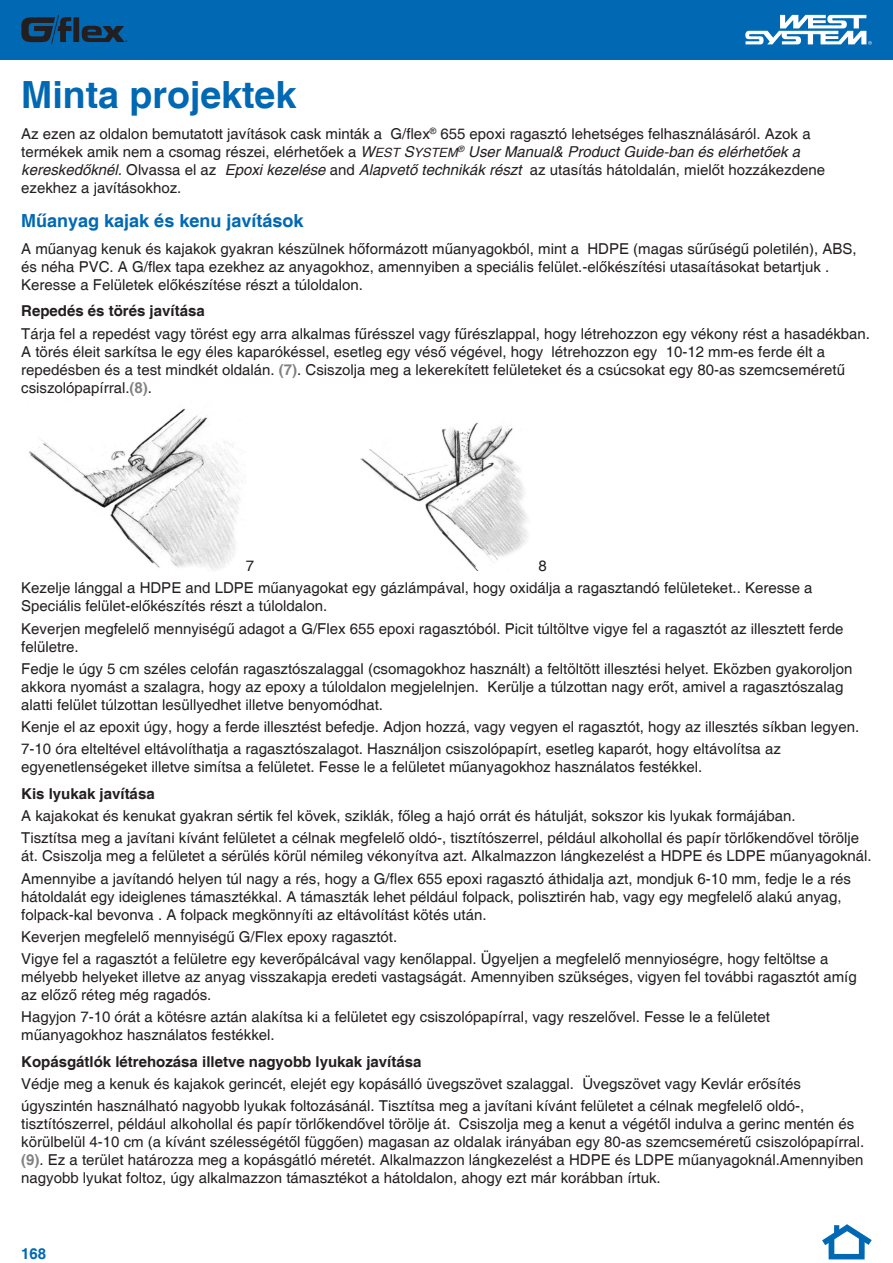
<style>
.page{position:relative;width:893px;height:1263px;background:#fff}
.page>*{position:absolute;margin:0;border:0;box-sizing:border-box;transform-origin:0 0}
.t1{font:700 37.5px "Helvetica";color:#0168b3}
.t2{font:700 18px "Helvetica";color:#0168b3}
.t3{font:15px/18px "Helvetica";color:#231f20}
.t4{font:700 15px "Helvetica";color:#231f20}
.t5{font:700 15px "Helvetica";color:#0168b3}
.t6{font:600 5.4px "Myriad Pro";color:#231f20}
.s1{font-style:italic}
.s2{font-style:italic;font-size:12.75px}
.s3{font-weight:700;color:#818181}
</style>
<div class="page">
<div style="left:0;top:0;width:893px;height:60px;background:#0168b3"></div>
<svg style="left:745px;top:15px;width:127px;height:30px"></svg>
<svg style="left:21px;top:15px;width:104px;height:29px"></svg>
<div style="left:828px;top:1239px;width:6px;height:15px;background:#0168b3"></div>
<svg style="left:822px;top:1224px;width:50px;height:27px"></svg>
<div style="left:829px;top:1254px;width:36px;height:5px;background:#0168b3"></div>
<div style="left:859px;top:1238px;width:6px;height:16px;background:#0168b3"></div>
<img style="left:29px;top:408px;width:217px;height:163px">
<img style="left:360px;top:422px;width:168px;height:149px">
<p class="t6" style="left:125px;top:38px;width:4px">®</p>
<h1 class="t1" style="left:21px;top:72px;width:277px">Minta projektek</h1>
<p class="t3" style="left:21px;top:125px;width:805px">Az ezen az oldalon bemutatott javítások cask minták a G/flex<sup>®</sup> 655 epoxi ragasztó lehetséges felhasználásáról. Azok a termékek amik nem a csomag részei, elérhetőek a <span class="s1">W</span><span class="s2">EST</span> <span class="s1">S</span><span class="s2">YSTEM</span><sup>®</sup> <span class="s1">User Manual&amp; Product Guide-ban és elérhetőek a kereskedőknél.</span> Olvassa el az <span class="s1">Epoxi kezelése</span> and <span class="s1">Alapvető technikák részt</span> az utasítás hátoldalán, mielőt hozzákezdene ezekhez a javításokhoz.</p>
<p class="t2" style="left:21px;top:210px;width:284px">Műanyag kajak és kenu javítások</p>
<p class="t3" style="left:21px;top:240px;width:837px">A műanyag kenuk és kajakok gyakran készülnek hőformázott műanyagokból, mint a HDPE (magas sűrűségű poletilén), ABS, és néha PVC. A G/flex tapa ezekhez az anyagokhoz, amennyiben a speciális felület.-előkészítési utasaításokat betartjuk .<br>Keresse a Felületek előkészítése részt a túloldalon.</p>
<p class="t4" style="left:21px;top:302px;width:185px">Repedés és törés javítása</p>
<p class="t3" style="left:21px;top:325px;width:850px">Tárja fel a repedést vagy törést egy arra alkalmas fűrésszel vagy fűrészlappal, hogy létrehozzon egy vékony rést a hasadékban.<br>A törés éleit sarkítsa le egy éles kaparókéssel, esetleg egy véső végével, hogy létrehozzon egy 10-12 mm-es ferde élt a repedésben és a test mindkét oldalán. <span class="s3">(7)</span>. Csiszolja meg a lekerekített felületeket és a csúcsokat egy 80-as szemcseméretű csiszolópapírral.<span class="s3">(8)</span>.</p>
<p class="t3" style="left:21px;top:555px;width:793px;line-height:22.2px;text-indent:517px">8<br>Kezelje lánggal a HDPE and LDPE műanyagokat egy gázlámpával, hogy oxidálja a ragasztandó felületeket.. Keresse a</p>
<p class="t3" style="left:21px;top:595px;width:824px;line-height:22.2px">Speciális felület-előkészítés részt a túloldalon.<br>Keverjen megfelelő mennyiségű adagot a G/Flex 655 epoxi ragasztóból. Picit túltöltve vigye fel a ragasztót az illesztett ferde</p>
<p class="t3" style="left:21px;top:636px;width:833px;line-height:22.2px">felületre.<br>Fedje le úgy 5 cm széles celofán ragasztószalaggal (csomagokhoz használt) a feltöltött illesztési helyet. Eközben gyakoroljon</p>
<p class="t3" style="left:21px;top:678px;width:824px">akkora nyomást a szalagra, hogy az epoxy a túloldalon megjelelnjen. Kerülje a túlzottan nagy erőt, amivel a ragasztószalag alatti felület túlzottan lesüllyedhet illetve benyomódhat.</p>
<p class="t3" style="left:21px;top:716px;width:839px;line-height:22.2px">Kenje el az epoxit úgy, hogy a ferde illesztést befedje. Adjon hozzá, vagy vegyen el ragasztót, hogy az illesztés síkban legyen.<br>7-10 óra elteltével eltávolíthatja a ragasztószalagot. Használjon csiszolópapírt, esetleg kaparót, hogy eltávolítsa az</p>
<p class="t3" style="left:21px;top:758px;width:683px">egyenetlenségeket illetve simítsa a felületet. Fesse le a felületet műanyagokhoz használatos festékkel.</p>
<p class="t4" style="left:21px;top:784px;width:135px">Kis lyukak javítása</p>
<p class="t3" style="left:21px;top:805px;width:839px;line-height:22.2px">A kajakokat és kenukat gyakran sértik fel kövek, sziklák, főleg a hajó orrát és hátulját, sokszor kis lyukak formájában.<br>Tisztítsa meg a javítani kívánt felületet a célnak megfelelő oldó-, tisztítószerrel, például alkohollal és papír törlőkendővel törölje</p>
<p class="t3" style="left:21px;top:845px;width:852px;line-height:22.2px">át. Csiszolja meg a felületet a sérülés körül némileg vékonyítva azt. Alkalmazzon lángkezelést a HDPE és LDPE műanyagoknál.<br>Amennyibe a javítandó helyen túl nagy a rés, hogy a G/flex 655 epoxi ragasztó áthidalja azt, mondjuk 6-10 mm, fedje le a rés</p>
<p class="t3" style="left:21px;top:888px;width:822px">hátoldalát egy ideiglenes támasztékkal. A támaszták lehet például folpack, polisztirén hab, vagy egy megfelelő alakú anyag, folpack-kal bevonva . A folpack megkönnyíti az eltávolítást kötés után.</p>
<p class="t3" style="left:21px;top:926px;width:809px;line-height:22.2px">Keverjen megfelelő mennyiségű G/Flex epoxy ragasztót.<br>Vigye fel a ragasztót a felületre egy keverőpálcával vagy kenőlappal. Ügyeljen a megfelelő mennyioségre, hogy feltöltse a</p>
<p class="t3" style="left:21px;top:968px;width:837px">mélyebb helyeket illetve az anyag visszakapja eredeti vastagságát. Amennyiben szükséges, vigyen fel további ragasztót amíg az előző réteg még ragadós.</p>
<p class="t3" style="left:21px;top:1008px;width:750px">Hagyjon 7-10 órát a kötésre aztán alakítsa ki a felületet egy csiszolópapírral, vagy reszelővel. Fesse le a felületet műanyagokhoz használatos festékkel.</p>
<p class="t4" style="left:21px;top:1052px;width:402px">Kopásgátlók létrehozása illetve nagyobb lyukak javítása</p>
<p class="t3" style="left:21px;top:1073px;width:784px;line-height:22.2px">Védje meg a kenuk és kajakok gerincét, elejét egy kopásálló üvegszövet szalaggal. Üvegszövet vagy Kevlár erősítés úgyszintén használható nagyobb lyukak foltozásánál. Tisztítsa meg a javítani kívánt felületet a célnak megfelelő oldó-,</p>
<p class="t3" style="left:21px;top:1116px;width:844px">tisztítószerrel, például alkohollal és papír törlőkendővel törölje át. Csiszolja meg a kenut a végétől indulva a gerinc mentén és körülbelül 4-10 cm (a kívánt szélességétől függően) magasan az oldalak irányában egy 80-as szemcseméretű csiszolópapírral. <span class="s3">(9)</span>. Ez a terület határozza meg a kopásgátló méretét. Alkalmazzon lángkezelést a HDPE és LDPE műanyagoknál.Amennyiben nagyobb lyukat foltoz, úgy alkalmazzon támasztékot a hátoldalon, ahogy ezt már korábban írtuk.</p>
<p class="t3" style="left:246px;top:557px;width:10px">7</p>
<p class="t5" style="left:21px;top:1244px;width:27px">168</p>
</div>
